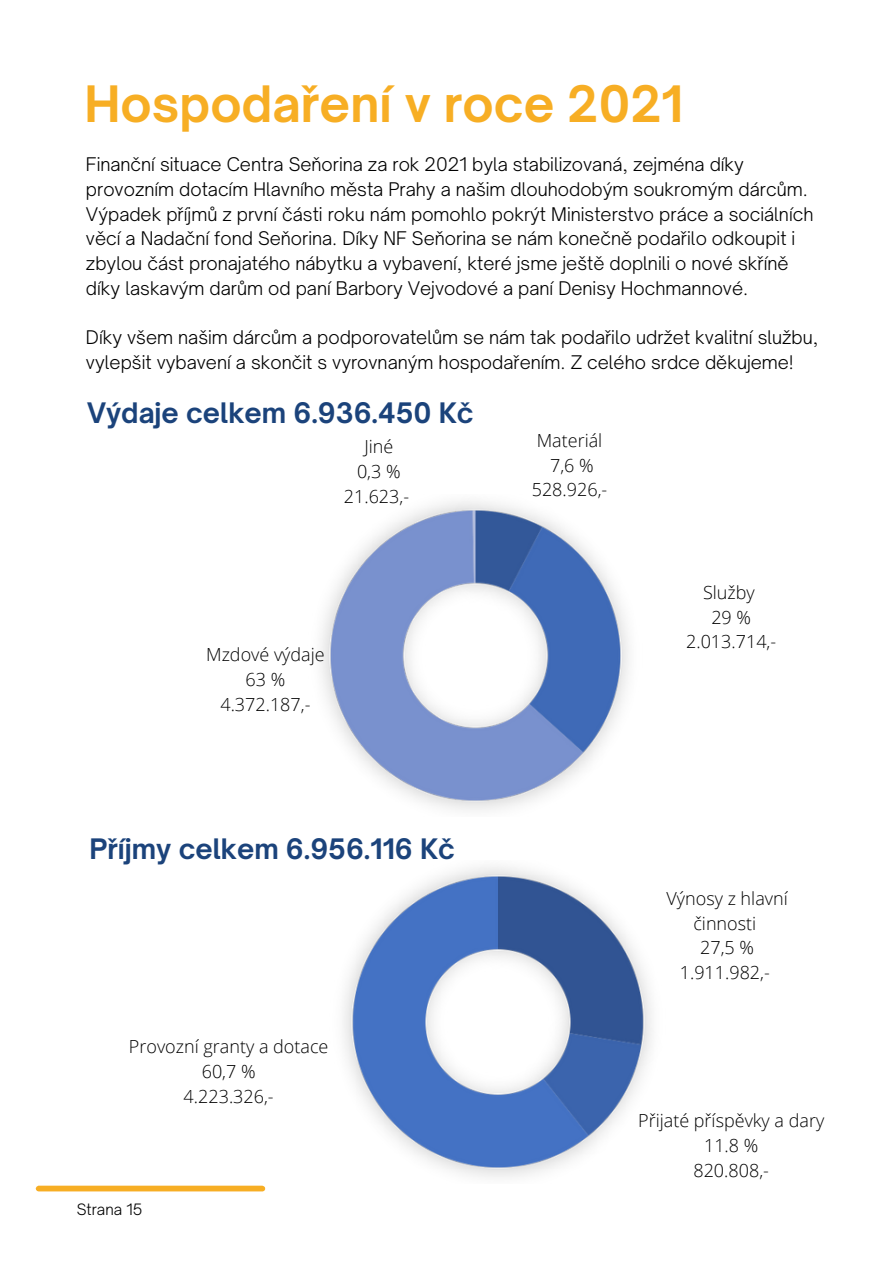
<style>
.page{position:relative;width:893px;height:1264px;background:#fff}
.page>*{position:absolute;margin:0;border:0;box-sizing:border-box;transform-origin:0 0}
.t1{font:700 48px "Open Sauce One";color:#f7ae24}
.t2{font:700 27px "Open Sauce One";color:#1b437b}
.t3{font:300 18px/24.8px "Open Sauce One";color:#000}
.t4{font:300 18px/24.8px "Open Sans";color:#000;text-align:center}
.t5{font:300 15px "Open Sauce One";color:#000}
</style>
<div class="page">
<div style="left:39px;top:1185px;width:223px;height:6px;background:#f7ae24"></div>
<img style="left:321px;top:501px;width:308px;height:309px">
<img style="left:343px;top:866px;width:309px;height:311px">
<h1 class="t1" style="left:84px;top:74px;width:600px">Hospodaření v roce 2021</h1>
<p class="t3" style="left:86px;top:152px;width:729px">Finanční situace Centra Seňorina za rok 2021 byla stabilizovaná, zejména díky provozním dotacím Hlavního města Prahy a našim dlouhodobým soukromým dárcům.<br>Výpadek příjmů z první části roku nám pomohlo pokrýt Ministerstvo práce a sociálních věcí a Nadační fond Seňorina. Díky NF Seňorina se nám konečně podařilo odkoupit i zbylou část pronajatého nábytku a vybavení, které jsme ještě doplnili o nové skříně díky laskavým darům od paní Barbory Vejvodové a paní Denisy Hochmannové.</p>
<p class="t3" style="left:86px;top:325px;width:734px">Díky všem našim dárcům a podporovatelům se nám tak podařilo udržet kvalitní službu, vylepšit vybavení a skončit s vyrovnaným hospodařením. Z celého srdce děkujeme!</p>
<h2 class="t2" style="left:87px;top:396px;width:388px">Výdaje celkem 6.936.450 Kč</h2>
<p class="t4" style="left:344px;top:434px;width:67px">Jiné<br>0,3 %<br>21.623,-</p>
<p class="t4" style="left:206px;top:642px;width:120px">Mzdové výdaje<br>63 %<br>4.372.187,-</p>
<h2 class="t2" style="left:89px;top:832px;width:367px">Příjmy celkem 6.956.116 Kč</h2>
<p class="t4" style="left:129px;top:1033px;width:201px">Provozní granty a dotace<br>60,7 %<br>4.223.326,-</p>
<p class="t5" style="left:77px;top:1199px;width:67px">Strana 15</p>
<p class="t4" style="left:531px;top:427px;width:77px">Materiál<br>7,6 %<br>528.926,-</p>
<p class="t4" style="left:686px;top:579px;width:92px">Služby<br>29 %<br>2.013.714,-</p>
<p class="t4" style="left:666px;top:885px;width:123px">Výnosy z hlavní činnosti<br>27,5 %<br>1.911.982,-</p>
<p class="t4" style="left:638px;top:1108px;width:188px">Přijaté příspěvky a dary<br>11.8 %<br>820.808,-</p>
</div>
